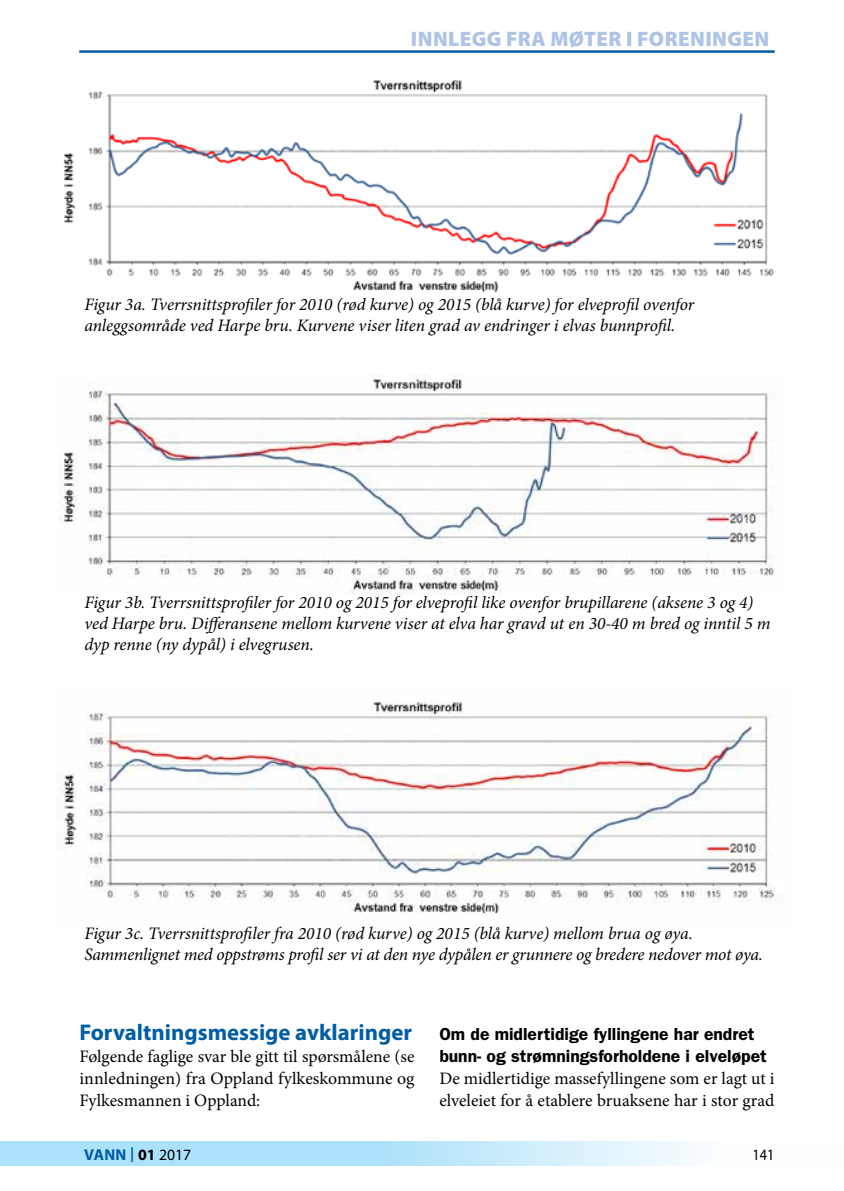
<style>
.page{position:relative;width:844px;height:1191px;background:#fff}
.page>*{position:absolute;margin:0;border:0;box-sizing:border-box;transform-origin:0 0}
.t1{font:700 22.75px "Myriad Pro";color:#005da4}
.t2{font:900 21px "Myriad Pro";letter-spacing:.02em;color:#aec3e6}
.t3{font:italic 17.5px/21px "Minion Pro";letter-spacing:-.01em;color:#000}
.t4{font:17.5px/21.9px "Minion Pro";color:#000;text-align:justify}
.t5{font:600 17.5px/21.9px "Franklin Gothic";color:#000}
.t6{font:700 15.75px "Myriad Pro";letter-spacing:.01em;color:#005da4}
.t7{font:15.75px "Myriad Pro";color:#000;scale:.9 1}
.s1{font-weight:400;font-size:21.88px}
.s2{color:#000}
.s3{font-weight:400;color:#000}
</style>
<div class="page">
<svg style="left:1px;top:1141px;width:687px;height:25px;background:#bbe6fa"></svg>
<svg style="left:0;top:1141px;width:1px;height:25px"></svg>
<hr style="left:79px;top:51px;width:695px;height:1px;background:#005da4">
<img style="left:64px;top:80px;width:710px;height:213px">
<img style="left:58px;top:375px;width:717px;height:220px">
<img style="left:57px;top:701px;width:725px;height:214px">
<p class="t2" style="left:411px;top:24px;width:360px">INNLEGG FRA MØTER I FORENINGEN</p>
<p class="t3" style="left:84px;top:294px;width:611px">Figur 3a. Tverrsnittsprofiler for 2010 (rød kurve) og 2015 (blå kurve) for elveprofil ovenfor anleggsområde ved Harpe bru. Kurvene viser liten grad av endringer i elvas bunnprofil.</p>
<p class="t3" style="left:84px;top:592px;width:687px">Figur 3b. Tverrsnittsprofiler for 2010 og 2015 for elveprofil like ovenfor brupillarene (aksene 3 og 4) ved Harpe bru. Differansene mellom kurvene viser at elva har gravd ut en 30-40 m bred og inntil 5 m dyp renne (ny dypål) i elvegrusen.</p>
<p class="t3" style="left:84px;top:922px;width:680px">Figur 3c. Tverrsnittsprofiler fra 2010 (rød kurve) og 2015 (blå kurve) mellom brua og øya.<br>Sammenlignet med oppstrøms profil ser vi at den nye dypålen er grunnere og bredere nedover mot øya.</p>
<h1 class="t1" style="left:79px;top:1017px;width:334px">Forvaltningsmessige avklaringer</h1>
<p class="t4" style="left:79px;top:1045px;width:336px">Følgende faglige svar ble gitt til spørsmålene (se innledningen) fra Oppland fylkeskommune og Fylkesmannen i Oppland:</p>
<p class="t6" style="left:84px;top:1144px;width:109px">VANN <span class="s1">I</span> <span class="s2">01</span> <span class="s3">2017</span></p>
<p class="t5" style="left:439px;top:1023px;width:329px">Om de midlertidige fyllingene har endret bunn- og strømningsforholdene i elveløpet</p>
<p class="t4" style="left:439px;top:1067px;width:336px">De midlertidige massefyllingene som er lagt ut i elveleiet for å etablere bruaksene har i stor grad</p>
<p class="t7" style="left:752px;top:1145px;width:26px">141</p>
</div>
